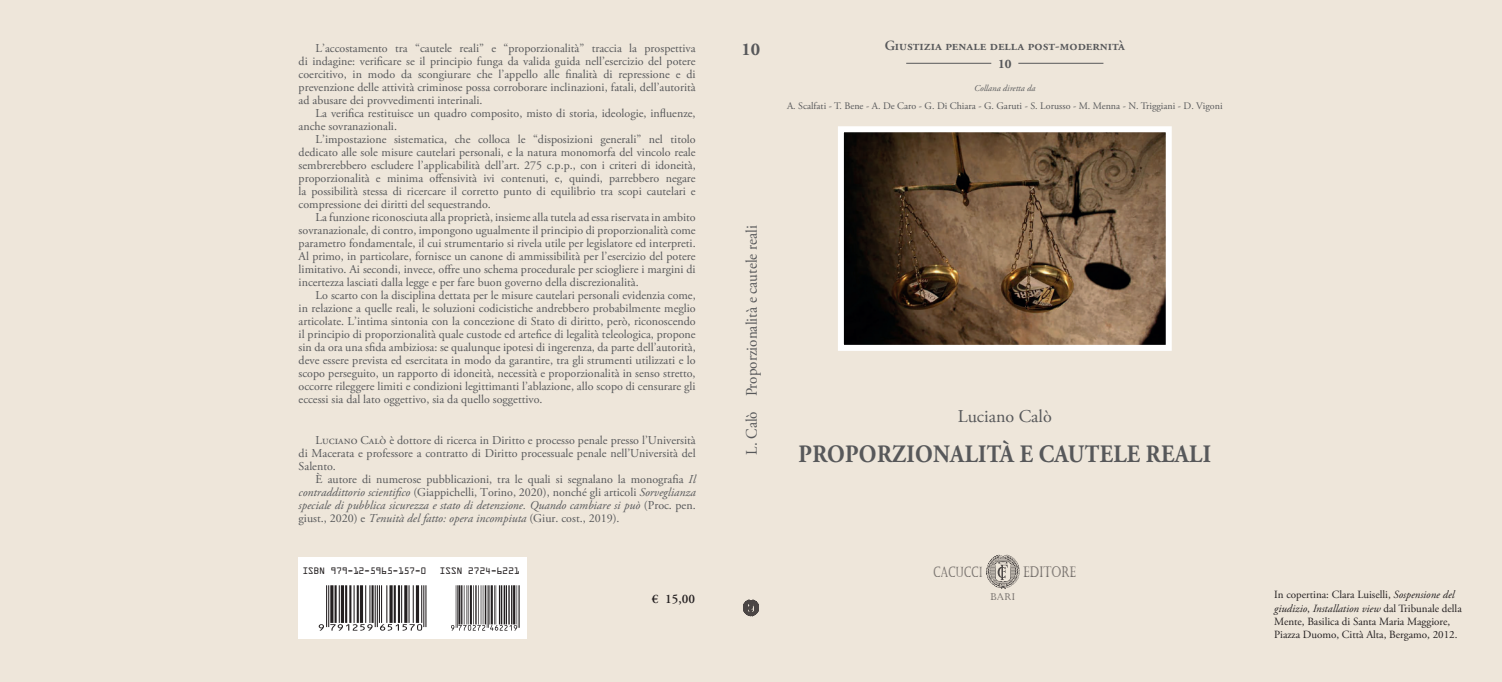
<style>
.page{position:relative;width:1502px;height:682px;background:#fff}
.page>*{position:absolute;margin:0;border:0;box-sizing:border-box;transform-origin:0 0}
.t1{font:700 25px "Adobe Garamond Pro";letter-spacing:.015em;color:#57585a;scale:.9 1}
.t2{font:18px "Adobe Garamond Pro";color:#57585a}
.t3{font:700 18px "Adobe Garamond Pro";color:#57585a}
.t4{font:16px "Adobe Garamond Pro";color:#57585a;scale:.94 1}
.t5{font:15px "Castellar";color:#231f20;scale:.74 1}
.t6{font:14.4px "Castellar";color:#231f20;scale:.67 1}
.t7{font:600 14px "Adobe Garamond Pro";color:#57585a}
.t8{font:600 13px "Adobe Garamond Pro";color:#231f20}
.t9{font:700 13px "Adobe Garamond Pro";color:#57585a}
.t10{font:12px/13px "Adobe Garamond Pro";color:#57585a;text-align:justify}
.t11{font:11px/13.2px "Adobe Garamond Pro";color:#231f20}
.t12{font:10px "Adobe Garamond Pro";color:#57585a}
.t13{font:10px "OCRA Extended";letter-spacing:-.03em;color:#231f20}
.t14{font:9.5px "Castellar";color:#231f20}
.t15{font:italic 9px "Adobe Garamond Pro";color:#57585a}
.s1{font-style:italic}
</style>
<div class="page">
<div style="left:0;top:0;width:1501px;height:682px;background:#eee6da"></div>
<hr style="left:906px;top:63px;width:85px;height:1px;background:#57585a">
<hr style="left:1018px;top:63px;width:85px;height:1px;background:#57585a">
<img style="left:844px;top:133px;width:320px;height:211px">
<div style="left:837px;top:126px;width:334px;height:225px;border:6px solid #fff"></div>
<svg style="left:986px;top:555px;width:33px;height:34px"></svg>
<svg style="left:743px;top:600px;width:15px;height:16px"></svg>
<div style="left:298px;top:557px;width:228px;height:81px;background:#fff"></div>
<hr style="left:519px;top:585px;width:1px;height:43px;background:#231f20">
<hr style="left:518px;top:585px;width:1px;height:43px;background:#231f20">
<hr style="left:516px;top:585px;width:1px;height:39px;background:#231f20">
<hr style="left:513px;top:585px;width:2px;height:39px;background:#231f20">
<hr style="left:511px;top:585px;width:1px;height:39px;background:#231f20">
<hr style="left:508px;top:585px;width:1px;height:39px;background:#231f20">
<hr style="left:505px;top:585px;width:2px;height:39px;background:#231f20">
<hr style="left:503px;top:585px;width:2px;height:39px;background:#231f20">
<hr style="left:501px;top:585px;width:1px;height:39px;background:#231f20">
<hr style="left:499px;top:585px;width:1px;height:39px;background:#231f20">
<hr style="left:495px;top:585px;width:1px;height:39px;background:#231f20">
<hr style="left:494px;top:585px;width:1px;height:39px;background:#231f20">
<hr style="left:491px;top:585px;width:2px;height:39px;background:#231f20">
<hr style="left:489px;top:585px;width:1px;height:39px;background:#231f20">
<hr style="left:488px;top:585px;width:1px;height:43px;background:#231f20">
<hr style="left:487px;top:585px;width:1px;height:43px;background:#231f20">
<hr style="left:484px;top:585px;width:2px;height:39px;background:#231f20">
<hr style="left:482px;top:585px;width:1px;height:39px;background:#231f20">
<hr style="left:480px;top:585px;width:1px;height:39px;background:#231f20">
<hr style="left:478px;top:585px;width:1px;height:39px;background:#231f20">
<hr style="left:475px;top:585px;width:1px;height:39px;background:#231f20">
<hr style="left:473px;top:585px;width:1px;height:39px;background:#231f20">
<hr style="left:470px;top:585px;width:2px;height:39px;background:#231f20">
<hr style="left:468px;top:585px;width:1px;height:39px;background:#231f20">
<hr style="left:466px;top:585px;width:1px;height:39px;background:#231f20">
<hr style="left:464px;top:585px;width:1px;height:39px;background:#231f20">
<hr style="left:461px;top:585px;width:1px;height:39px;background:#231f20">
<hr style="left:458px;top:585px;width:2px;height:39px;background:#231f20">
<hr style="left:457px;top:585px;width:1px;height:43px;background:#231f20">
<hr style="left:455px;top:585px;width:1px;height:43px;background:#231f20">
<svg style="left:451px;top:625px;width:66px;height:6px"></svg>
<svg style="left:319px;top:585px;width:107px;height:46px"></svg>
<p class="t10" style="left:298px;top:42px;width:398px;text-indent:17px">L’accostamento tra “cautele reali” e “proporzionalità” traccia la prospettiva di indagine: verificare se il principio funga da valida guida nell’esercizio del potere coercitivo, in modo da scongiurare che l’appello alle finalità di repressione e di prevenzione delle attività criminose possa corroborare inclinazioni, fatali, dell’autorità ad abusare dei provvedimenti interinali.</p>
<p class="t10" style="left:298px;top:107px;width:398px;text-indent:17px">La verifica restituisce un quadro composito, misto di storia, ideologie, influenze, anche sovranazionali.</p>
<p class="t10" style="left:298px;top:133px;width:398px;text-indent:17px">L’impostazione sistematica, che colloca le “disposizioni generali” nel titolo dedicato alle sole misure cautelari personali, e la natura monomorfa del vincolo reale sembrerebbero escludere l’applicabilità dell’art. 275 c.p.p., con i criteri di idoneità, proporzionalità e minima offensività ivi contenuti, e, quindi, parrebbero negare la possibilità stessa di ricercare il corretto punto di equilibrio tra scopi cautelari e compressione dei diritti del sequestrando.</p>
<p class="t10" style="left:298px;top:211px;width:398px;text-indent:17px">La funzione riconosciuta alla proprietà, insieme alla tutela ad essa riservata in ambito sovranazionale, di contro, impongono ugualmente il principio di proporzionalità come parametro fondamentale, il cui strumentario si rivela utile per legislatore ed interpreti.<br>Al primo, in particolare, fornisce un canone di ammissibilità per l’esercizio del potere limitativo. Ai secondi, invece, offre uno schema procedurale per sciogliere i margini di incertezza lasciati dalla legge e per fare buon governo della discrezionalità.</p>
<p class="t10" style="left:298px;top:289px;width:398px;text-indent:17px">Lo scarto con la disciplina dettata per le misure cautelari personali evidenzia come, in relazione a quelle reali, le soluzioni codicistiche andrebbero probabilmente meglio articolate. L’intima sintonia con la concezione di Stato di diritto, però, riconoscendo il principio di proporzionalità quale custode ed artefice di legalità teleologica, propone sin da ora una sfida ambiziosa: se qualunque ipotesi di ingerenza, da parte dell’autorità, deve essere prevista ed esercitata in modo da garantire, tra gli strumenti utilizzati e lo scopo perseguito, un rapporto di idoneità, necessità e proporzionalità in senso stretto, occorre rileggere limiti e condizioni legittimanti l’ablazione, allo scopo di censurare gli eccessi sia dal lato oggettivo, sia da quello soggettivo.</p>
<p class="t10" style="left:298px;top:435px;width:398px;text-indent:17px">Luciano Calò è dottore di ricerca in Diritto e processo penale presso l’Università di Macerata e professore a contratto di Diritto processuale penale nell’Università del Salento.</p>
<p class="t10" style="left:298px;top:474px;width:398px;text-indent:17px">È autore di numerose pubblicazioni, tra le quali si segnalano la monografia <span class="s1">Il contraddittorio scientifico</span> (Giappichelli, Torino, 2020), nonché gli articoli <span class="s1">Sorveglianza speciale di pubblica sicurezza e stato di detenzione. Quando cambiare si può</span> (Proc. pen. giust., 2020) e <span class="s1">Tenuità del fatto: opera incompiuta</span> (Giur. cost., 2019).</p>
<p class="t13" style="left:302px;top:566px;width:126px">ISBN 979-12-5965-157-0</p>
<p class="t13" style="left:439px;top:566px;width:82px">ISSN 2724-6221</p>
<p class="t8" style="left:652px;top:591px;width:45px">€ 15,00</p>
<h2 class="t3" style="left:741px;top:38px;width:20px">10</h2>
<p class="t7" style="left:884px;top:37px;width:242px">Giustizia penale della post-modernità</p>
<p class="t9" style="left:998px;top:56px;width:15px">10</p>
<p class="t15" style="left:974px;top:83px;width:63px">Collana diretta da</p>
<p class="t12" style="left:787px;top:100px;width:437px">A. Scalfati - T. Bene - A. De Caro - G. Di Chiara - G. Garuti - S. Lorusso - M. Menna - N. Triggiani - D. Vigoni</p>
<h3 class="t4" style="left:742px;top:455px;width:245px;rotate:-90deg">L. Calò Proporzionalità e cautele reali</h3>
<h2 class="t2" style="left:957px;top:406px;width:95px">Luciano Calò</h2>
<h1 class="t1" style="left:798px;top:439px;width:459px">PROPORZIONALITÀ E CAUTELE REALI</h1>
<p class="t6" style="left:933px;top:563px;width:75px">CACUCCI</p>
<p class="t5" style="left:1023px;top:563px;width:73px">EDITORE</p>
<p class="t14" style="left:989px;top:591px;width:27px">BARI</p>
<p class="t11" style="left:1274px;top:589px;width:189px">In copertina: Clara Luiselli, <span class="s1">Sospensione del giudizio</span>, <span class="s1">Installation view</span> dal Tribunale della Mente, Basilica di Santa Maria Maggiore, Piazza Duomo, Città Alta, Bergamo, 2012.</p>
</div>
